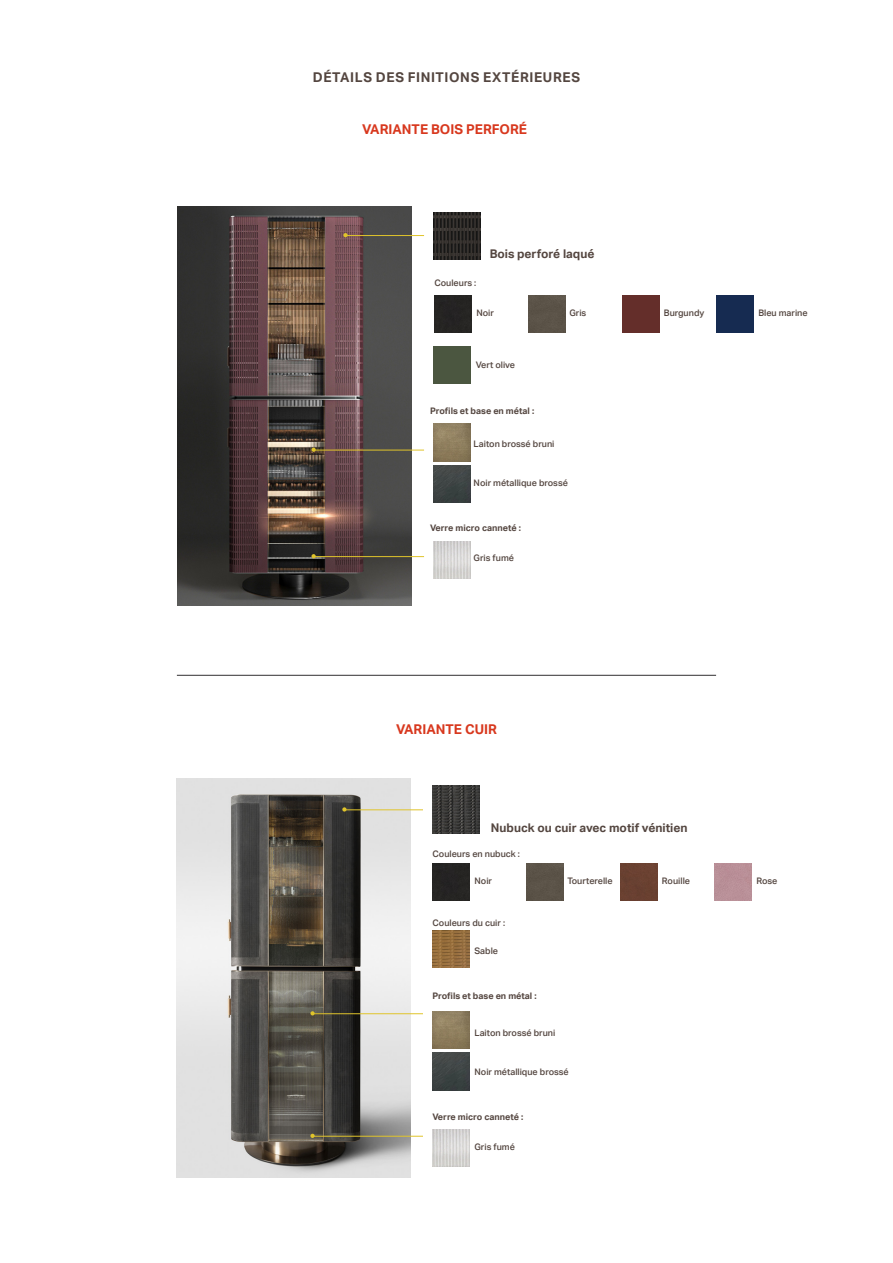
<style>
.page{position:relative;width:893px;height:1263px;background:#fff}
.page>*{position:absolute;margin:0;border:0;box-sizing:border-box;transform-origin:0 0}
.Sottotitoli_Aktiv{font:700 13.5px "Aktiv Grotesk";color:#d8381e}
.Sezione_Aktiv{font:700 13.5px "Aktiv Grotesk";letter-spacing:.045em;color:#544640}
.Dida{font:700 12px "Aktiv Grotesk";color:#544640}
.Dida-2{font:500 9px "Aktiv Grotesk";color:#544640}
.Dida-3{font:700 9px "Aktiv Grotesk";color:#544640}
</style>
<div class="page">
<img style="left:176px;top:778px;width:234px;height:400px">
<img style="left:177px;top:206px;width:234px;height:400px">
<hr style="left:177px;top:675px;width:539px;height:1px;background:#312f30">
<img style="left:433px;top:212px;width:48px;height:47px">
<img style="left:432px;top:786px;width:48px;height:47px">
<img style="left:432px;top:863px;width:38px;height:37px">
<img style="left:433px;top:424px;width:38px;height:37px">
<img style="left:432px;top:1011px;width:38px;height:38px">
<img style="left:432px;top:930px;width:38px;height:38px">
<img style="left:433px;top:465px;width:38px;height:38px">
<img style="left:432px;top:1053px;width:38px;height:37px">
<img style="left:433px;top:541px;width:38px;height:38px">
<img style="left:432px;top:1129px;width:38px;height:37px">
<img style="left:526px;top:863px;width:38px;height:37px">
<img style="left:620px;top:863px;width:38px;height:37px">
<img style="left:714px;top:863px;width:38px;height:37px">
<hr style="left:344px;top:235px;width:80px;height:1px;background:#e0c42b">
<svg style="left:343px;top:233px;width:5px;height:4px"></svg>
<hr style="left:343px;top:809px;width:80px;height:1px;background:#e0c42b">
<svg style="left:342px;top:807px;width:5px;height:4px"></svg>
<hr style="left:313px;top:450px;width:111px;height:1px;background:#e0c42b">
<svg style="left:311px;top:448px;width:5px;height:4px"></svg>
<hr style="left:311px;top:1013px;width:112px;height:1px;background:#e0c42b">
<svg style="left:310px;top:1011px;width:5px;height:4px"></svg>
<hr style="left:313px;top:556px;width:111px;height:1px;background:#e0c42b">
<svg style="left:311px;top:554px;width:5px;height:4px"></svg>
<hr style="left:311px;top:1136px;width:112px;height:1px;background:#e0c42b">
<svg style="left:310px;top:1134px;width:5px;height:4px"></svg>
<img style="left:434px;top:295px;width:38px;height:38px">
<img style="left:528px;top:295px;width:38px;height:38px">
<div style="left:716px;top:295px;width:37px;height:38px;background:#162b51"></div>
<div style="left:622px;top:296px;width:38px;height:37px;background:#642e2a"></div>
<div style="left:434px;top:346px;width:37px;height:37px;background:#4b5640"></div>
<p class="Sezione_Aktiv" style="left:313px;top:69px;width:269px">DÉTAILS DES FINITIONS EXTÉRIEURES</p>
<p class="Sottotitoli_Aktiv" style="left:362px;top:121px;width:166px">VARIANTE BOIS PERFORÉ</p>
<p class="Dida-2" style="left:434px;top:278px;width:43px">Couleurs :</p>
<p class="Dida" style="left:490px;top:247px;width:106px">Bois perforé laqué</p>
<p class="Dida-2" style="left:476px;top:308px;width:19px">Noir</p>
<p class="Dida-2" style="left:569px;top:308px;width:19px">Gris</p>
<p class="Dida-2" style="left:664px;top:308px;width:42px">Burgundy</p>
<p class="Dida-2" style="left:758px;top:308px;width:51px">Bleu marine</p>
<p class="Dida-2" style="left:476px;top:359px;width:41px">Vert olive</p>
<p class="Dida-3" style="left:430px;top:405px;width:106px">Profils et base en métal :</p>
<p class="Dida-2" style="left:474px;top:438px;width:82px">Laiton brossé bruni</p>
<p class="Dida-2" style="left:474px;top:477px;width:96px">Noir métallique brossé</p>
<p class="Dida-3" style="left:430px;top:522px;width:92px">Verre micro canneté :</p>
<p class="Dida-2" style="left:474px;top:552px;width:42px">Gris fumé</p>
<p class="Sottotitoli_Aktiv" style="left:396px;top:721px;width:102px">VARIANTE CUIR</p>
<p class="Dida" style="left:491px;top:820px;width:198px">Nubuck ou cuir avec motif vénitien</p>
<p class="Dida-2" style="left:432px;top:848px;width:89px">Couleurs en nubuck :</p>
<p class="Dida-2" style="left:474px;top:875px;width:19px">Noir</p>
<p class="Dida-2" style="left:567px;top:875px;width:47px">Tourterelle</p>
<p class="Dida-2" style="left:662px;top:875px;width:30px">Rouille</p>
<p class="Dida-2" style="left:756px;top:875px;width:22px">Rose</p>
<p class="Dida-2" style="left:432px;top:918px;width:74px">Couleurs du cuir :</p>
<p class="Dida-2" style="left:474px;top:945px;width:25px">Sable</p>
<p class="Dida-3" style="left:432px;top:990px;width:106px">Profils et base en métal :</p>
<p class="Dida-2" style="left:474px;top:1028px;width:82px">Laiton brossé bruni</p>
<p class="Dida-2" style="left:474px;top:1067px;width:96px">Noir métallique brossé</p>
<p class="Dida-3" style="left:432px;top:1112px;width:92px">Verre micro canneté :</p>
<p class="Dida-2" style="left:474px;top:1142px;width:42px">Gris fumé</p>
</div>
